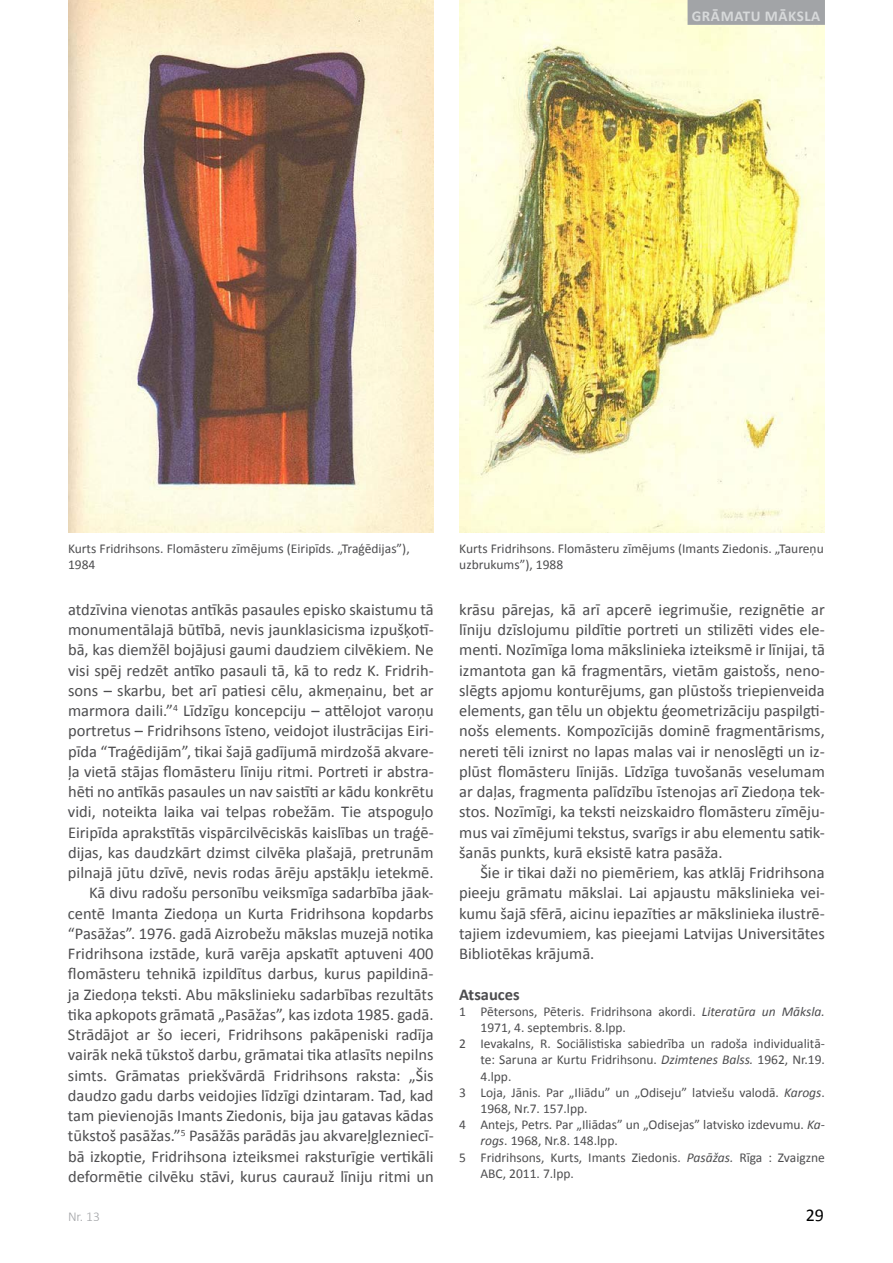
<style>
.page{position:relative;width:893px;height:1263px;background:#fff}
.page>*{position:absolute;margin:0;border:0;box-sizing:border-box;transform-origin:0 0}
.t1{font:18px "Calibri";color:#000}
.t2{font:16.5px/20.2px "Calibri";color:#4d4d4f;text-align:justify}
.t3{font:700 16.5px "Calibri";color:#4d4d4f}
.t4{font:700 15px "Calibri";letter-spacing:.04em;color:#d7d9da}
.t5{font:13.5px/16.2px "Calibri";color:#4d4d4f}
.t6{font:300 13.5px "Calibri";color:#a2a4a7}
.s1{font-style:italic}
</style>
<div class="page">
<img style="left:68px;top:0;width:366px;height:532px">
<img style="left:459px;top:0;width:366px;height:532px">
<div style="left:688px;top:0;width:137px;height:25px;background:#a2a4a7"></div>
<p class="t4" style="left:692px;top:6px;width:130px">GRĀMATU MĀKSLA</p>
<p class="t5" style="left:68px;top:540px;width:343px">Kurts Fridrihsons. Flomāsteru zīmējums (Eiripīds. „Traģēdijas”),<br>1984</p>
<p class="t5" style="left:459px;top:540px;width:366px">Kurts Fridrihsons. Flomāsteru zīmējums (Imants Ziedonis. „Taureņu uzbrukums”), 1988</p>
<p class="t2" style="left:68px;top:599px;width:367px;text-align:right">atdzīvina vienotas antīkās pasaules episko skaistumu tā monumentālajā būtībā, nevis jaunklasicisma izpušķotī&shy;bā, kas diemžēl bojājusi gaumi daudziem cilvēkiem. Ne visi spēj redzēt antīko pasauli tā, kā to redz K. Fridrih&shy;sons – skarbu, bet arī patiesi cēlu, akmeņainu, bet ar marmora daili.”<sup>4</sup> Līdzīgu koncepciju – attēlojot varoņu portretus – Fridrihsons īsteno, veidojot ilustrācijas Eiri&shy;pīda “Traģēdijām”, tikai šajā gadījumā mirdzošā akvare&shy;ļa vietā stājas flomāsteru līniju ritmi. Portreti ir abstra&shy;hēti no antīkās pasaules un nav saistīti ar kādu konkrētu vidi, noteikta laika vai telpas robežām. Tie atspoguļo Eiripīda aprakstītās vispārcilvēciskās kaislības un traģē&shy;dijas, kas daudzkārt dzimst cilvēka plašajā, pretrunām pilnajā jūtu dzīvē, nevis rodas ārēju apstākļu ietekmē.<br>Kā divu radošu personību veiksmīga sadarbība jāak&shy;centē Imanta Ziedoņa un Kurta Fridrihsona kopdarbs “Pasāžas”. 1976. gadā Aizrobežu mākslas muzejā notika Fridrihsona izstāde, kurā varēja apskatīt aptuveni 400 flomāsteru tehnikā izpildītus darbus, kurus papildinā&shy;ja Ziedoņa teksti. Abu mākslinieku sadarbības rezultāts tika apkopots grāmatā „Pasāžas”, kas izdota 1985. gadā.<br>Strādājot ar šo ieceri, Fridrihsons pakāpeniski radīja vairāk nekā tūkstoš darbu, grāmatai tika atlasīts nepilns simts. Grāmatas priekšvārdā Fridrihsons raksta: „Šis daudzo gadu darbs veidojies līdzīgi dzintaram. Tad, kad tam pievienojās Imants Ziedonis, bija jau gatavas kādas tūkstoš pasāžas.”<sup>5</sup> Pasāžās parādās jau akvareļglezniecī&shy;bā izkoptie, Fridrihsona izteiksmei raksturīgie vertikāli deformētie cilvēku stāvi, kurus caurauž līniju ritmi un</p>
<p class="t2" style="left:459px;top:599px;width:367px">krāsu pārejas, kā arī apcerē iegrimušie, rezignētie ar līniju dzīslojumu pildītie portreti un stilizēti vides ele&shy;menti. Nozīmīga loma mākslinieka izteiksmē ir līnijai, tā izmantota gan kā fragmentārs, vietām gaistošs, neno&shy;slēgts apjomu konturējums, gan plūstošs triepienveida elements, gan tēlu un objektu ģeometrizāciju paspilgti&shy;nošs elements. Kompozīcijās dominē fragmentārisms, nereti tēli iznirst no lapas malas vai ir nenoslēgti un iz&shy;plūst flomāsteru līnijās. Līdzīga tuvošanās veselumam ar daļas, fragmenta palīdzību īstenojas arī Ziedoņa tek&shy;stos. Nozīmīgi, ka teksti neizskaidro flomāsteru zīmēju&shy;mus vai zīmējumi tekstus, svarīgs ir abu elementu satik&shy;šanās punkts, kurā eksistē katra pasāža.</p>
<p class="t2" style="left:459px;top:862px;width:367px;text-indent:21px">Šie ir tikai daži no piemēriem, kas atklāj Fridrihsona pieeju grāmatu mākslai. Lai apjaustu mākslinieka vei&shy;kumu šajā sfērā, aicinu iepazīties ar mākslinieka ilustrē&shy;tajiem izdevumiem, kas pieejami Latvijas Universitātes Bibliotēkas krājumā.</p>
<p class="t3" style="left:459px;top:983px;width:62px">ATSAUCES</p>
<p class="t5" style="left:459px;top:1003px;width:367px">1 Pētersons, Pēteris. Fridrihsona akordi. <span class="s1">Literatūra un Māksla.</span></p>
<p class="t5" style="left:480px;top:1019px;width:147px">1971, 4. septembris. 8.lpp.</p>
<p class="t5" style="left:459px;top:1036px;width:367px">2 Ievakalns, R. Sociālistiska sabiedrība un radoša individualitā-</p>
<p class="t5" style="left:480px;top:1052px;width:346px">te: Saruna ar Kurtu Fridrihsonu. <span class="s1">Dzimtenes Balss.</span> 1962, Nr.19.</p>
<p class="t5" style="left:480px;top:1068px;width:32px">4.lpp.</p>
<p class="t5" style="left:459px;top:1084px;width:367px">3 Loja, Jānis. Par „Iliādu” un „Odiseju” latviešu valodā. <span class="s1">Karogs</span>.</p>
<p class="t5" style="left:480px;top:1100px;width:109px">1968, Nr.7. 157.lpp.</p>
<p class="t5" style="left:459px;top:1117px;width:367px">4 Antejs, Petrs. Par „Iliādas” un „Odisejas” latvisko izdevumu. <span class="s1">Ka-</span></p>
<p class="t5" style="left:480px;top:1133px;width:139px"><span class="s1">rogs</span>. 1968, Nr.8. 148.lpp.</p>
<p class="t5" style="left:459px;top:1149px;width:367px">5 Fridrihsons, Kurts, Imants Ziedonis. <span class="s1">Pasāžas.</span> Rīga : Zvaigzne</p>
<p class="t5" style="left:480px;top:1165px;width:95px">ABC, 2011. 7.lpp.</p>
<p class="t6" style="left:68px;top:1208px;width:33px">Nr. 13</p>
<p class="t1" style="left:806px;top:1204px;width:20px">29</p>
</div>
